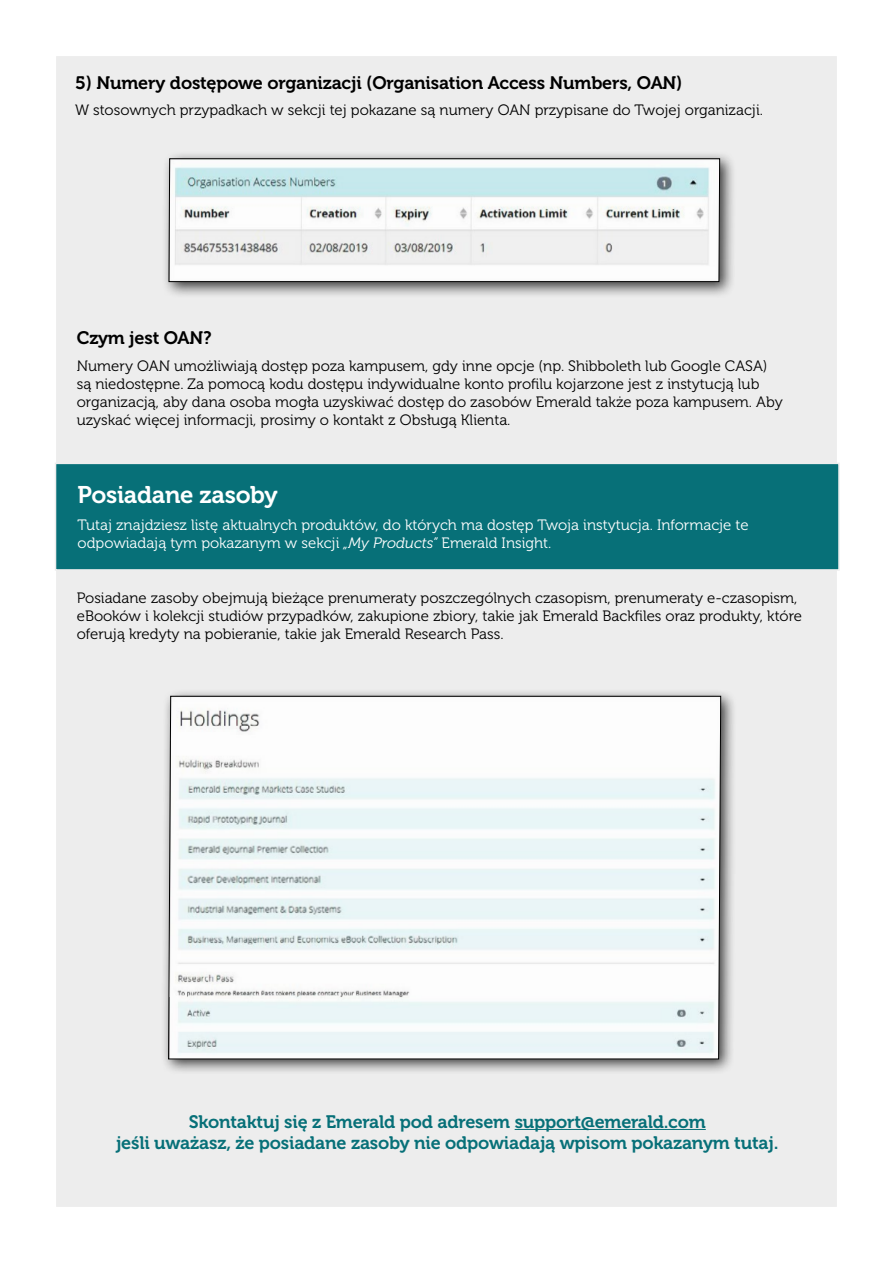
<style>
.page{position:relative;width:893px;height:1263px;background:#fff}
.page>*{position:absolute;margin:0;border:0;box-sizing:border-box;transform-origin:0 0}
.t1{font:24px "Museo 700";letter-spacing:-.01em;color:#fff}
.t2{font:18px/21.6px "Museo 700";letter-spacing:-.01em;color:#077078;text-align:center}
.t3{font:18px "Museo 700";letter-spacing:-.01em;color:#000}
.t4{font:15px/18px "Museo 300";color:#000}
.t5{font:15px/18px "Museo 300";color:#fff}
.s1{font-style:italic}
</style>
<div class="page">
<div style="left:54px;top:54px;width:785px;height:1155px;background:#ededed;border:2px solid #fff"></div>
<div style="left:161px;top:151px;width:575px;height:147px;background:#000;opacity:.75"></div>
<svg style="left:169px;top:158px;width:551px;height:124px"></svg>
<div style="left:56px;top:463px;width:783px;height:107px;background:#077078"></div>
<div style="left:55px;top:463px;width:785px;height:108px;border:2px solid #ededed"></div>
<div style="left:161px;top:688px;width:576px;height:387px;background:#000;opacity:.75"></div>
<svg style="left:168px;top:696px;width:553px;height:363px"></svg>
<hr style="left:515px;top:1129px;width:191px;height:1px;background:#077078">
<p class="t3" style="left:75px;top:73px;width:609px">5) Numery dostępowe organizacji (Organisation Access Numbers, OAN)</p>
<p class="t4" style="left:75px;top:101px;width:689px">W stosownych przypadkach w sekcji tej pokazane są numery OAN przypisane do Twojej organizacji.</p>
<p class="t3" style="left:77px;top:328px;width:137px">Czym jest OAN?</p>
<p class="t4" style="left:77px;top:357px;width:707px">Numery OAN umożliwiają dostęp poza kampusem, gdy inne opcje (np. Shibboleth lub Google CASA) są niedostępne. Za pomocą kodu dostępu indywidualne konto profilu kojarzone jest z instytucją lub organizacją, aby dana osoba mogła uzyskiwać dostęp do zasobów Emerald także poza kampusem. Aby uzyskać więcej informacji, prosimy o kontakt z Obsługą Klienta.</p>
<h1 class="t1" style="left:78px;top:482px;width:202px">Posiadane zasoby</h1>
<p class="t5" style="left:78px;top:516px;width:673px">Tutaj znajdziesz listę aktualnych produktów, do których ma dostęp Twoja instytucja. Informacje te odpowiadają tym pokazanym w sekcji <span class="s1">„My Products”</span> Emerald Insight.</p>
<p class="t4" style="left:77px;top:589px;width:727px">Posiadane zasoby obejmują bieżące prenumeraty poszczególnych czasopism, prenumeraty e-czasopism, eBooków i kolekcji studiów przypadków, zakupione zbiory, takie jak Emerald Backfiles oraz produkty, które oferują kredyty na pobieranie, takie jak Emerald Research Pass.</p>
<p class="t2" style="left:116px;top:1111px;width:664px">Skontaktuj się z Emerald pod adresem support@emerald.com<br>jeśli uważasz, że posiadane zasoby nie odpowiadają wpisom pokazanym tutaj.</p>
</div>
